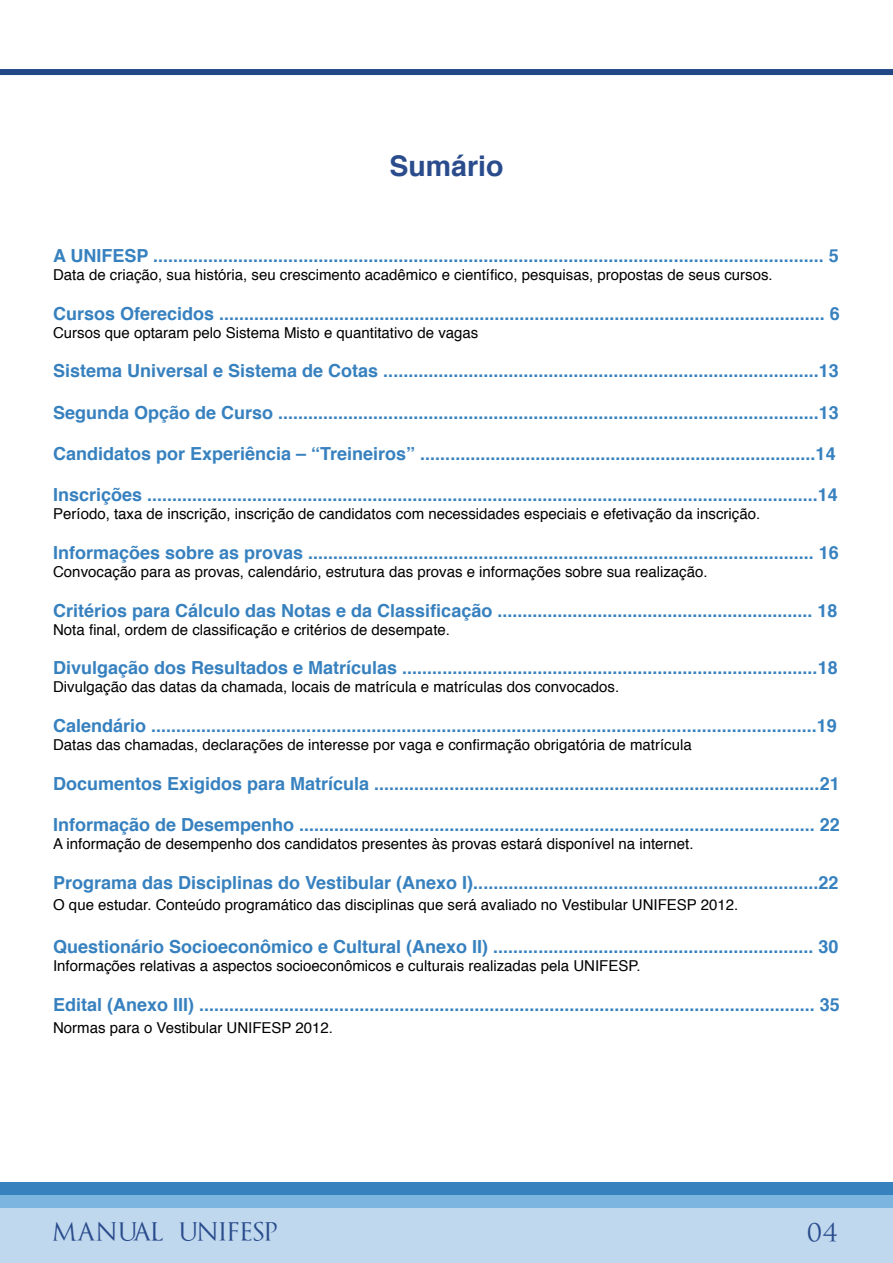
<style>
.page{position:relative;width:893px;height:1263px;background:#fff}
.page>*{position:absolute;margin:0;border:0;box-sizing:border-box;transform-origin:0 0}
.t1{font:700 28.5px "Helvetica";color:#2a4c8c}
.t2{font:25.5px "Trajanus Bricks";color:#2a4c8c}
.t3{font:24.75px "Trajanus Bricks";letter-spacing:-.39em;color:#2a4c8c}
.t4{font:700 18px "Helvetica";color:#3781bf}
.t5{font:15px "Helvetica";color:#000}
</style>
<div class="page">
<div style="left:0;top:1208px;width:893px;height:55px;background:#c0d8ee"></div>
<div style="left:0;top:1195px;width:893px;height:13px;background:#7bb5e0"></div>
<div style="left:0;top:1182px;width:893px;height:13px;background:#3781bf"></div>
<div style="left:0;top:69px;width:893px;height:6px;background:#214786"></div>
<h1 class="t1" style="left:389px;top:143px;width:116px">Sumário</h1>
<p class="t4" style="left:53px;top:241px;width:787px">A UNIFESP ...................................................................................................................................... 5</p>
<p class="t5" style="left:53px;top:263px;width:721px">Data de criação, sua história, seu crescimento acadêmico e científico, pesquisas, propostas de seus cursos.</p>
<p class="t4" style="left:53px;top:299px;width:788px">Cursos Oferecidos ......................................................................................................................... 6</p>
<p class="t5" style="left:53px;top:321px;width:427px">Cursos que optaram pelo Sistema Misto e quantitativo de vagas</p>
<p class="t4" style="left:53px;top:356px;width:787px">Sistema Universal e Sistema de Cotas .......................................................................................13</p>
<p class="t4" style="left:53px;top:398px;width:787px">Segunda Opção de Curso ............................................................................................................13</p>
<p class="t4" style="left:53px;top:439px;width:784px">Candidatos por Experiência – “Treineiros” ...............................................................................14</p>
<p class="t4" style="left:53px;top:481px;width:786px">Inscrições ......................................................................................................................................14</p>
<p class="t5" style="left:53px;top:503px;width:708px">Período, taxa de inscrição, inscrição de candidatos com necessidades especiais e efetivação da inscrição.</p>
<p class="t4" style="left:53px;top:538px;width:787px">Informações sobre as provas ..................................................................................................... 16</p>
<p class="t5" style="left:53px;top:560px;width:656px">Convocação para as provas, calendário, estrutura das provas e informações sobre sua realização.</p>
<p class="t4" style="left:53px;top:596px;width:786px">Critérios para Cálculo das Notas e da Classificação ............................................................... 18</p>
<p class="t5" style="left:53px;top:618px;width:398px">Nota final, ordem de classificação e critérios de desempate.</p>
<p class="t4" style="left:53px;top:653px;width:786px">Divulgação dos Resultados e Matrículas ...................................................................................18</p>
<p class="t5" style="left:53px;top:675px;width:568px">Divulgação das datas da chamada, locais de matrícula e matrículas dos convocados.</p>
<p class="t4" style="left:53px;top:711px;width:785px">Calendário .....................................................................................................................................19</p>
<p class="t5" style="left:53px;top:733px;width:640px">Datas das chamadas, declarações de interesse por vaga e confirmação obrigatória de matrícula</p>
<p class="t4" style="left:53px;top:769px;width:788px">Documentos Exigidos para Matrícula .........................................................................................21</p>
<p class="t4" style="left:53px;top:810px;width:788px">Informação de Desempenho ....................................................................................................... 22</p>
<p class="t5" style="left:53px;top:832px;width:642px">A informação de desempenho dos candidatos presentes às provas estará disponível na internet.</p>
<p class="t4" style="left:53px;top:868px;width:787px">Programa das Disciplinas do Vestibular (Anexo I).....................................................................22</p>
<p class="t5" style="left:53px;top:893px;width:687px">O que estudar. Conteúdo programático das disciplinas que será avaliado no Vestibular UNIFESP 2012.</p>
<p class="t4" style="left:53px;top:932px;width:787px">Questionário Socioeconômico e Cultural (Anexo II) ................................................................ 30</p>
<p class="t5" style="left:53px;top:954px;width:589px">Informações relativas a aspectos socioeconômicos e culturais realizadas pela UNIFESP.</p>
<p class="t4" style="left:53px;top:990px;width:788px">Edital (Anexo III) ........................................................................................................................... 35</p>
<p class="t5" style="left:53px;top:1016px;width:281px">Normas para o Vestibular UNIFESP 2012.</p>
<h3 class="t3" style="left:52px;top:1216px;width:232px">MANUAL UNIFESP</h3>
<h2 class="t2" style="left:806px;top:1216px;width:33px">04</h2>
</div>
